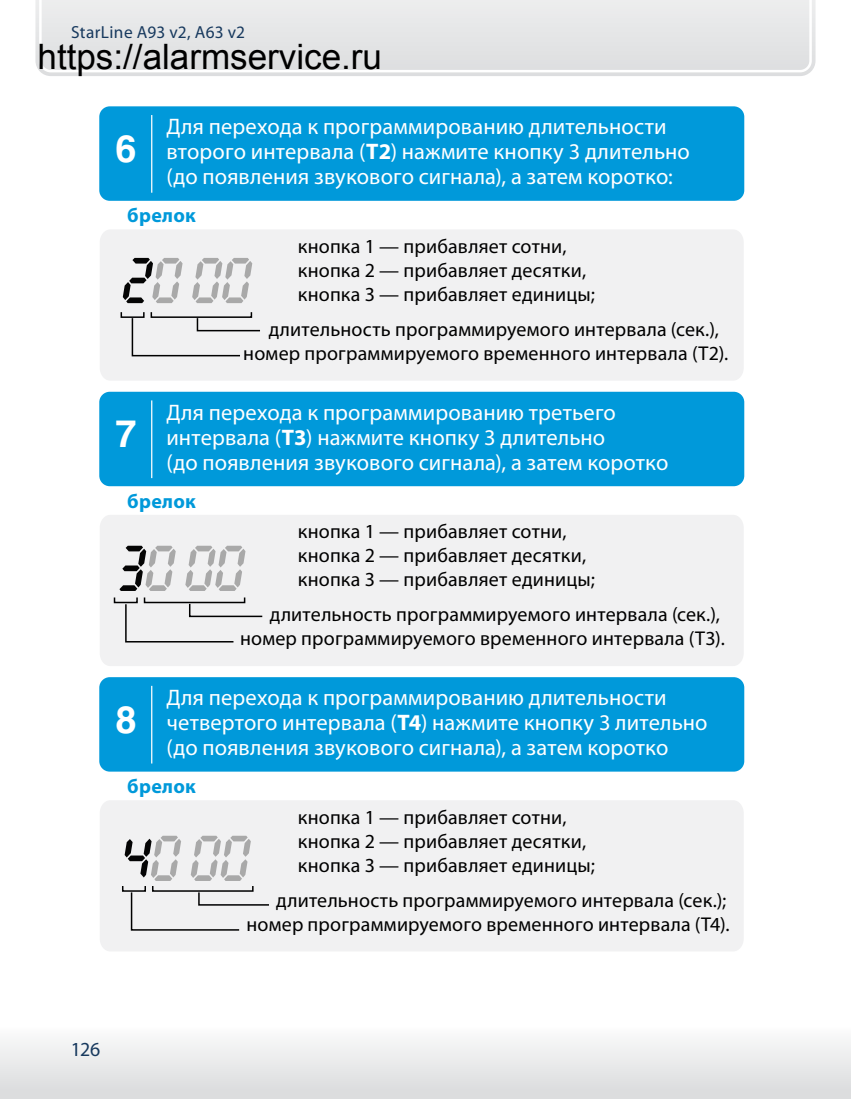
<style>
.page{position:relative;width:851px;height:1099px;background:#fff}
.page>*{position:absolute;margin:0;border:0;box-sizing:border-box;transform-origin:0 0}
.t1{font:700 37.5px "Helios";color:#fff}
.t2{font:22.5px/25px "Myriad Pro";letter-spacing:.005em;color:#fff}
.t3{font:20px/24px "Myriad Pro";letter-spacing:.01em;color:#000}
.t4{font:700 20px "Myriad Pro";letter-spacing:.015em;color:#0099da}
.t5{font:20px "Myriad Pro";color:#17395e}
.t6{font:17.5px "Myriad Pro";letter-spacing:.01em;color:#17395e}
.s1{font-weight:700}
</style>
<div class="page">
<svg style="left:35px;top:0;width:780px;height:76px;background:#dedfe1"></svg>
<svg style="left:38px;top:0;width:774px;height:74px;background:#dbdcdd"></svg>
<svg style="left:0;top:1041px;width:850px;height:57px"></svg>
<div style="left:100px;top:230px;width:643px;height:150px;background:#f1f1f2"></div>
<div style="left:99px;top:106px;width:645px;height:95px;background:#0099da;border-radius:11px"></div>
<hr style="left:151px;top:115px;width:1px;height:78px;background:#fff">
<svg style="left:192px;top:258px;width:60px;height:45px"></svg>
<svg style="left:123px;top:258px;width:59px;height:45px"></svg>
<div style="left:120px;top:311px;width:24px;height:7px;border:2px solid #000"></div>
<svg style="left:131px;top:316px;width:130px;height:41px"></svg>
<div style="left:100px;top:515px;width:643px;height:151px;background:#f1f1f2"></div>
<div style="left:99px;top:392px;width:645px;height:94px;background:#0099da;border-radius:11px"></div>
<hr style="left:151px;top:400px;width:1px;height:78px;background:#fff">
<svg style="left:185px;top:545px;width:60px;height:46px"></svg>
<svg style="left:119px;top:545px;width:57px;height:46px"></svg>
<svg style="left:124px;top:602px;width:140px;height:41px"></svg>
<div style="left:100px;top:800px;width:643px;height:151px;background:#f1f1f2"></div>
<div style="left:99px;top:677px;width:645px;height:94px;background:#0099da;border-radius:11px"></div>
<hr style="left:151px;top:685px;width:1px;height:78px;background:#fff">
<svg style="left:191px;top:835px;width:60px;height:46px"></svg>
<svg style="left:125px;top:835px;width:56px;height:46px"></svg>
<svg style="left:130px;top:890px;width:140px;height:41px"></svg>
<p class="t6" style="left:71px;top:22px;width:175px">StarLine A93 v2, А63 v2</p>
<h1 class="t1" style="left:115px;top:127px;width:23px">6</h1>
<p class="t2" style="left:166px;top:114px;width:525px">Для перехода к программированию длительности второго интервала (<span class="s1">Т2</span>) нажмите кнопку 3 длительно (до появления звукового сигнала), а затем коротко:</p>
<p class="t4" style="left:127px;top:202px;width:70px">брелок</p>
<p class="t3" style="left:298px;top:234px;width:298px">кнопка 1 — прибавляет сотни, кнопка 2 — прибавляет десятки, кнопка 3 — прибавляет единицы;</p>
<p class="t3" style="left:243px;top:317px;width:486px;text-indent:25px">длительность программируемого интервала (сек.), номер программируемого временного интервала (Т2).</p>
<h1 class="t1" style="left:115px;top:412px;width:23px">7</h1>
<p class="t2" style="left:166px;top:399px;width:503px">Для перехода к программированию третьего интервала (<span class="s1">Т3</span>) нажмите кнопку 3 длительно<br>(до появления звукового сигнала), а затем коротко</p>
<p class="t4" style="left:127px;top:488px;width:70px">брелок</p>
<p class="t3" style="left:298px;top:519px;width:298px">кнопка 1 — прибавляет сотни, кнопка 2 — прибавляет десятки, кнопка 3 — прибавляет единицы;</p>
<p class="t3" style="left:240px;top:602px;width:486px;text-align:right">длительность программируемого интервала (сек.), номер программируемого временного интервала (Т3).</p>
<h1 class="t1" style="left:115px;top:697px;width:23px">8</h1>
<p class="t2" style="left:166px;top:684px;width:542px">Для перехода к программированию длительности четвертого интервала (<span class="s1">Т4</span>) нажмите кнопку 3 лительно (до появления звукового сигнала), а затем коротко</p>
<p class="t4" style="left:127px;top:773px;width:70px">брелок</p>
<p class="t5" style="left:71px;top:1037px;width:31px">126</p>
<p class="t3" style="left:298px;top:804px;width:298px">кнопка 1 — прибавляет сотни, кнопка 2 — прибавляет десятки, кнопка 3 — прибавляет единицы;</p>
<p class="t3" style="left:246px;top:888px;width:484px;text-align:right">длительность программируемого интервала (сек.); номер программируемого временного интервала (Т4).</p>
</div>
